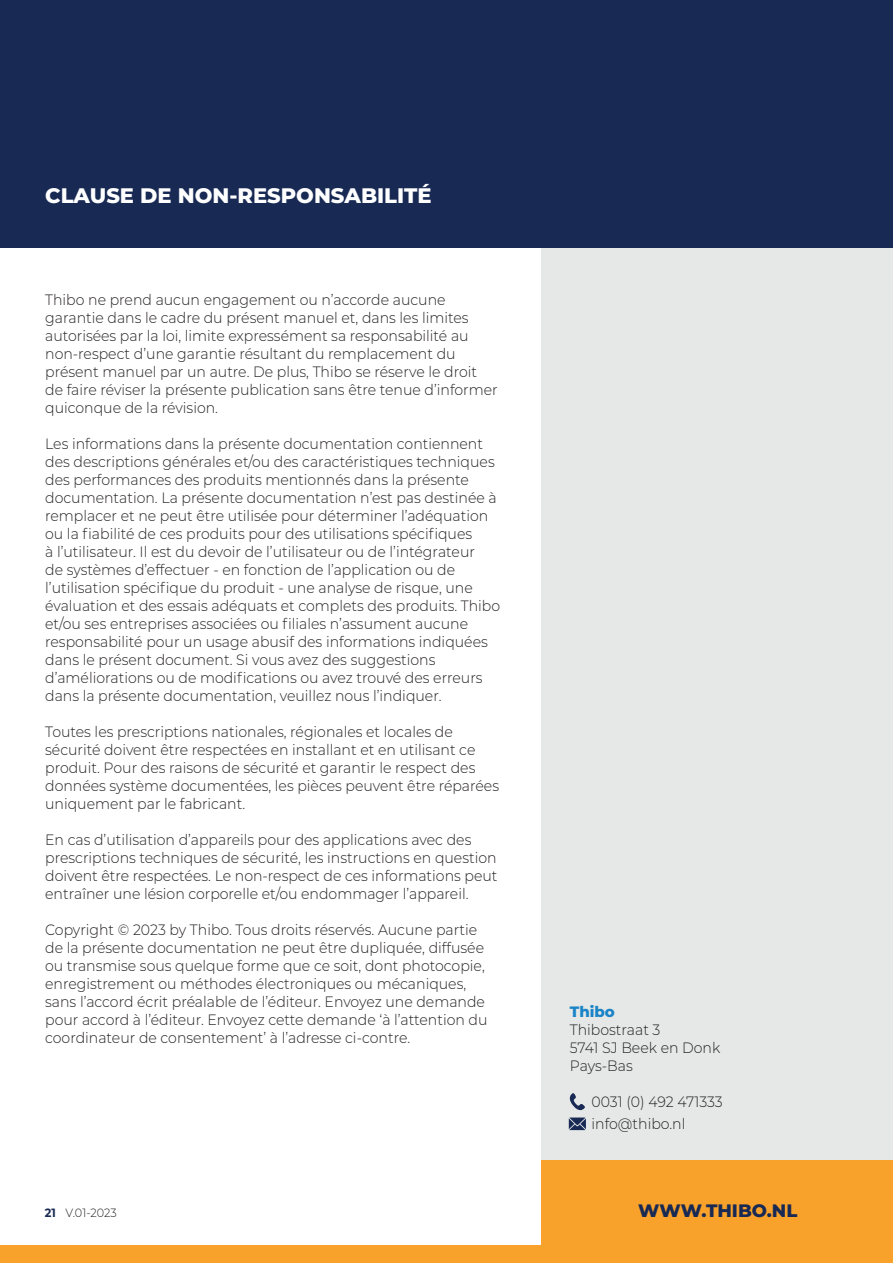
<style>
.page{position:relative;width:893px;height:1263px;background:#fff}
.page>*{position:absolute;margin:0;border:0;box-sizing:border-box;transform-origin:0 0}
.t1{font:800 21px "Montserrat";color:#fff}
.t2{font:800 18px "Montserrat";color:#182a54}
.t3{font:300 15px/18px "Montserrat";color:#231f20;scale:.94 1}
.t4{font:800 15px "Montserrat";color:#1b84c7}
.t5{font:300 12px "Montserrat";color:#231f20;scale:.94 1}
.s1{font-weight:700;color:#182a54}
</style>
<div class="page">
<div style="left:541px;top:249px;width:352px;height:997px;background:#e5e8e7"></div>
<div style="left:0;top:1px;width:893px;height:247px;background:#182a54"></div>
<div style="left:0;top:1246px;width:893px;height:17px;background:#f9a22b"></div>
<div style="left:541px;top:1161px;width:352px;height:102px;background:#f9a22b"></div>
<svg style="left:570px;top:1093px;width:15px;height:17px"></svg>
<svg style="left:569px;top:1117px;width:17px;height:13px"></svg>
<h1 class="t1" style="left:45px;top:181px;width:388px">CLAUSE DE NON-RESPONSABILITÉ</h1>
<p class="t3" style="left:45px;top:290px;width:483px">Thibo ne prend aucun engagement ou n’accorde aucune garantie dans le cadre du présent manuel et, dans les limites autorisées par la loi, limite expressément sa responsabilité au non-respect d’une garantie résultant du remplacement du présent manuel par un autre. De plus, Thibo se réserve le droit de faire réviser la présente publication sans être tenue d’informer quiconque de la révision.</p>
<p class="t3" style="left:45px;top:434px;width:486px">Les informations dans la présente documentation contiennent des descriptions générales et/ou des caractéristiques techniques des performances des produits mentionnés dans la présente documentation. La présente documentation n’est pas destinée à remplacer et ne peut être utilisée pour déterminer l’adéquation ou la fiabilité de ces produits pour des utilisations spécifiques<br>à l’utilisateur. Il est du devoir de l’utilisateur ou de l’intégrateur<br>de systèmes d’effectuer - en fonction de l’application ou de l’utilisation spécifique du produit - une analyse de risque, une évaluation et des essais adéquats et complets des produits. Thibo et/ou ses entreprises associées ou filiales n’assument aucune responsabilité pour un usage abusif des informations indiquées dans le présent document. Si vous avez des suggestions d’améliorations ou de modifications ou avez trouvé des erreurs dans la présente documentation, veuillez nous l’indiquer.</p>
<p class="t3" style="left:45px;top:722px;width:484px">Toutes les prescriptions nationales, régionales et locales de sécurité doivent être respectées en installant et en utilisant ce produit. Pour des raisons de sécurité et garantir le respect des données système documentées, les pièces peuvent être réparées uniquement par le fabricant.</p>
<p class="t3" style="left:45px;top:830px;width:483px">En cas d’utilisation d’appareils pour des applications avec des prescriptions techniques de sécurité, les instructions en question doivent être respectées. Le non-respect de ces informations peut entraîner une lésion corporelle et/ou endommager l’appareil.</p>
<p class="t3" style="left:45px;top:920px;width:472px">Copyright © 2023 by Thibo. Tous droits réservés. Aucune partie de la présente documentation ne peut être dupliquée, diffusée ou transmise sous quelque forme que ce soit, dont photocopie, enregistrement ou méthodes électroniques ou mécaniques, sans l’accord écrit préalable de l’éditeur. Envoyez une demande pour accord à l’éditeur. Envoyez cette demande ‘à l’attention du coordinateur de consentement’ à l’adresse ci-contre.</p>
<p class="t5" style="left:45px;top:1204px;width:78px"><span class="s1">21</span> V.01-2023</p>
<p class="t4" style="left:570px;top:1000px;width:47px">Thibo</p>
<p class="t3" style="left:570px;top:1020px;width:162px">Thibostraat 3<br>5741 SJ Beek en Donk<br>Pays-Bas</p>
<p class="t3" style="left:592px;top:1090px;width:141px;line-height:21.6px">0031 (0) 492 471333 info@thibo.nl</p>
<p class="t2" style="left:638px;top:1197px;width:161px">WWW.THIBO.NL</p>
</div>
